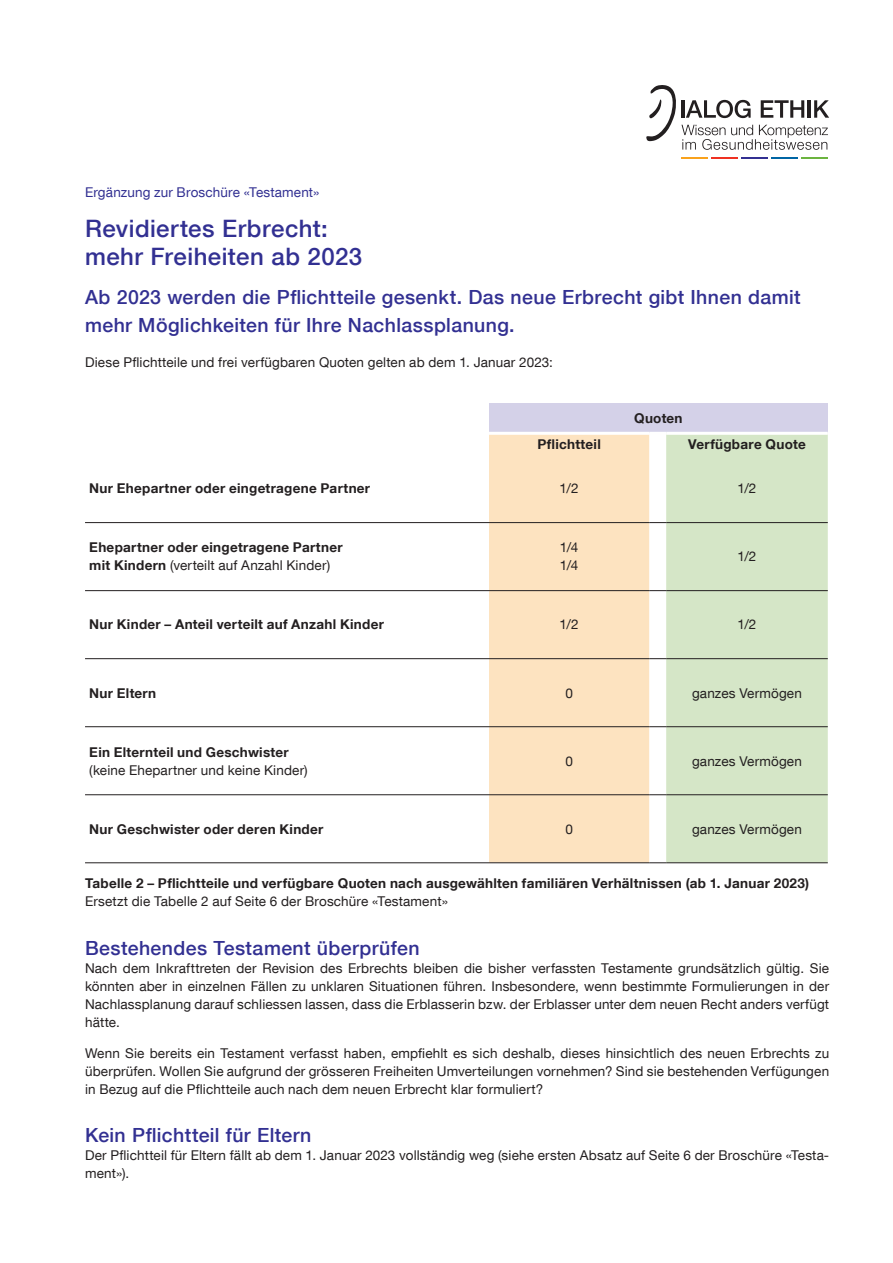
<style>
.page{position:relative;width:893px;height:1263px;background:#fff}
.page>*{position:absolute;margin:0;border:0;box-sizing:border-box;transform-origin:0 0}
.Haupttitel_Stufe_1{font:500 24px/27.6px "Helvetica Neue LT Com";letter-spacing:.02em;color:#323092}
.Haupttitel_Stufe_1-2{font:500 19.5px/27.6px "Helvetica Neue LT Com";letter-spacing:.02em;color:#323092}
.Fliesstext{font:13.5px/18px "Helvetica Neue LT Com";letter-spacing:.01em;color:#231f20;text-align:justify}
.Fliesstext_links{font:700 13.5px/18px "Helvetica Neue LT Com";letter-spacing:.02em;color:#231f20}
.Fliesstext_links-2{font:13.5px/18px "Helvetica Neue LT Com";letter-spacing:.01em;color:#231f20}
.Fliesstext-2{font:13.5px "Helvetica Neue LT Com";letter-spacing:.01em;color:#323092}
.s1{font-weight:400}
.s2{font-weight:700}
</style>
<div class="page">
<div style="left:489px;top:403px;width:339px;height:30px;background:#d4d1e8"></div>
<div style="left:489px;top:435px;width:160px;height:427px;background:#fde3c0"></div>
<div style="left:666px;top:435px;width:162px;height:427px;background:#d5e6c7"></div>
<hr style="left:85px;top:522px;width:404px;height:1px;background:#231f20">
<hr style="left:489px;top:522px;width:160px;height:1px;background:#231f20">
<svg style="left:649px;top:522px;width:17px;height:1px"></svg>
<hr style="left:666px;top:522px;width:162px;height:1px;background:#231f20">
<hr style="left:85px;top:590px;width:404px;height:1px;background:#231f20">
<hr style="left:489px;top:590px;width:160px;height:1px;background:#231f20">
<svg style="left:649px;top:590px;width:17px;height:1px"></svg>
<hr style="left:666px;top:590px;width:162px;height:1px;background:#231f20">
<hr style="left:85px;top:658px;width:404px;height:1px;background:#231f20">
<hr style="left:489px;top:658px;width:160px;height:1px;background:#231f20">
<svg style="left:649px;top:658px;width:17px;height:1px"></svg>
<hr style="left:666px;top:658px;width:162px;height:1px;background:#231f20">
<hr style="left:85px;top:726px;width:404px;height:1px;background:#231f20">
<hr style="left:489px;top:726px;width:160px;height:1px;background:#231f20">
<svg style="left:649px;top:726px;width:17px;height:1px"></svg>
<hr style="left:666px;top:726px;width:162px;height:1px;background:#231f20">
<hr style="left:85px;top:794px;width:404px;height:1px;background:#231f20">
<hr style="left:489px;top:794px;width:160px;height:1px;background:#231f20">
<svg style="left:649px;top:794px;width:17px;height:1px"></svg>
<hr style="left:666px;top:794px;width:162px;height:1px;background:#231f20">
<hr style="left:85px;top:862px;width:404px;height:1px;background:#231f20">
<hr style="left:489px;top:862px;width:160px;height:1px;background:#231f20">
<svg style="left:649px;top:862px;width:17px;height:1px"></svg>
<hr style="left:666px;top:862px;width:162px;height:1px;background:#231f20">
<hr style="left:489px;top:432px;width:160px;height:3px;background:#fff">
<hr style="left:649px;top:432px;width:17px;height:3px;background:#fff">
<hr style="left:666px;top:432px;width:162px;height:3px;background:#fff">
<hr style="left:682px;top:157px;width:26px;height:2px;background:#f9a21c">
<hr style="left:712px;top:157px;width:26px;height:2px;background:#ef3122">
<hr style="left:772px;top:157px;width:26px;height:2px;background:#0065a4">
<hr style="left:742px;top:157px;width:26px;height:2px;background:#323092">
<hr style="left:802px;top:157px;width:26px;height:2px;background:#6cb43f">
<svg style="left:646px;top:85px;width:183px;height:65px"></svg>
<p class="Fliesstext-2" style="left:85px;top:184px;width:236px">Ergänzung zur Broschüre «Testament»</p>
<p class="Haupttitel_Stufe_1" style="left:85px;top:214px;width:279px">Revidiertes Erbrecht: mehr Freiheiten ab 2023</p>
<p class="Haupttitel_Stufe_1-2" style="left:85px;top:283px;width:717px">Ab 2023 werden die Pflichtteile gesenkt. Das neue Erbrecht gibt Ihnen damit mehr Möglichkeiten für Ihre Nachlassplanung.</p>
<p class="Fliesstext" style="left:85px;top:353px;width:469px">Diese Pflichtteile und frei verfügbaren Quoten gelten ab dem 1. Januar 2023:</p>
<p class="Fliesstext_links" style="left:634px;top:409px;width:50px">Quoten</p>
<p class="Fliesstext_links" style="left:537px;top:434px;width:65px">Pflichtteil</p>
<p class="Fliesstext_links" style="left:688px;top:434px;width:119px">Verfügbare Quote</p>
<p class="Fliesstext_links" style="left:89px;top:479px;width:282px">Nur Ehepartner oder eingetragene Partner</p>
<p class="Fliesstext_links-2" style="left:560px;top:479px;width:20px">1/2</p>
<p class="Fliesstext_links-2" style="left:737px;top:479px;width:20px">1/2</p>
<p class="Fliesstext_links" style="left:89px;top:538px;width:255px">Ehepartner oder eingetragene Partner mit Kindern <span class="s1">(verteilt auf Anzahl Kinder)</span></p>
<p class="Fliesstext_links-2" style="left:560px;top:538px;width:20px">1/4<br>1/4</p>
<p class="Fliesstext_links-2" style="left:737px;top:547px;width:20px">1/2</p>
<p class="Fliesstext_links" style="left:89px;top:615px;width:296px">Nur Kinder – Anteil verteilt auf Anzahl Kinder</p>
<p class="Fliesstext_links-2" style="left:560px;top:615px;width:20px">1/2</p>
<p class="Fliesstext_links-2" style="left:737px;top:615px;width:20px">1/2</p>
<p class="Fliesstext_links" style="left:89px;top:683px;width:68px">Nur Eltern</p>
<p class="Fliesstext_links-2" style="left:565px;top:683px;width:9px">0</p>
<p class="Fliesstext_links-2" style="left:692px;top:683px;width:111px">ganzes Vermögen</p>
<p class="Fliesstext_links-2" style="left:89px;top:742px;width:220px"><span class="s2">Ein Elternteil und Geschwister </span>(keine Ehepartner und keine Kinder)</p>
<p class="Fliesstext_links-2" style="left:565px;top:751px;width:9px">0</p>
<p class="Fliesstext_links-2" style="left:692px;top:751px;width:111px">ganzes Vermögen</p>
<p class="Fliesstext_links" style="left:89px;top:819px;width:236px">Nur Geschwister oder deren Kinder</p>
<p class="Fliesstext_links-2" style="left:565px;top:819px;width:9px">0</p>
<p class="Fliesstext_links-2" style="left:692px;top:819px;width:111px">ganzes Vermögen</p>
<p class="Fliesstext_links" style="left:85px;top:874px;width:726px">Tabelle 2 – Pflichtteile und verfügbare Quoten nach ausgewählten familiären Verhältnissen (ab 1. Januar 2023)</p>
<p class="Fliesstext_links-2" style="left:85px;top:892px;width:364px">Ersetzt die Tabelle 2 auf Seite 6 der Broschüre «Testament»</p>
<p class="Haupttitel_Stufe_1-2" style="left:85px;top:934px;width:336px">Bestehendes Testament überprüfen</p>
<p class="Fliesstext" style="left:85px;top:959px;width:746px">Nach dem Inkrafttreten der Revision des Erbrechts bleiben die bisher verfassten Testamente grundsätzlich gültig. Sie könnten aber in einzelnen Fällen zu unklaren Situationen führen. Insbesondere, wenn bestimmte Formulierungen in der Nachlassplanung darauf schliessen lassen, dass die Erblasserin bzw. der Erblasser unter dem neuen Recht anders verfügt hätte.</p>
<p class="Fliesstext" style="left:85px;top:1043px;width:746px">Wenn Sie bereits ein Testament verfasst haben, empfiehlt es sich deshalb, dieses hinsichtlich des neuen Erbrechts zu überprüfen. Wollen Sie aufgrund der grösseren Freiheiten Umverteilungen vornehmen? Sind sie bestehenden Verfügungen in Bezug auf die Pflichtteile auch nach dem neuen Erbrecht klar formuliert?</p>
<p class="Haupttitel_Stufe_1-2" style="left:85px;top:1121px;width:228px">Kein Pflichtteil für Eltern</p>
<p class="Fliesstext" style="left:85px;top:1146px;width:746px">Der Pflichtteil für Eltern fällt ab dem 1. Januar 2023 vollständig weg (siehe ersten Absatz auf Seite 6 der Broschüre «Testa&shy;ment»).</p>
</div>
